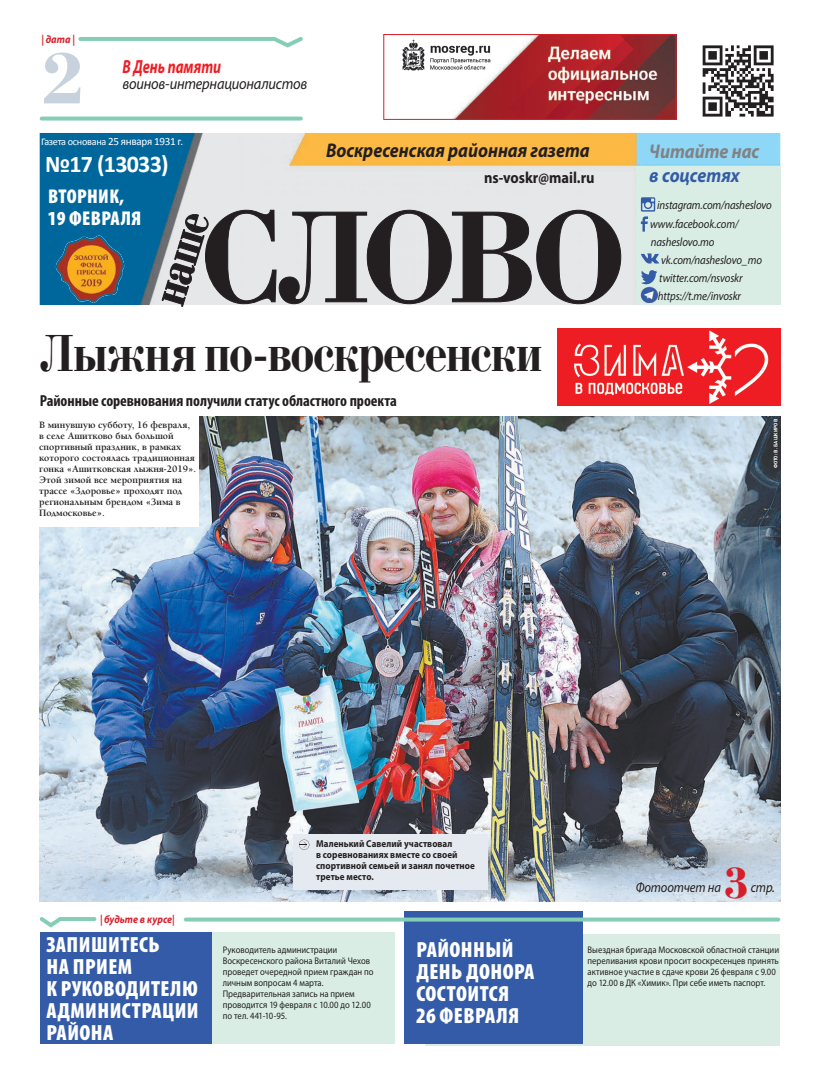
<style>
.page{position:relative;width:820px;height:1078px;background:#fff}
.page>*{position:absolute;margin:0;border:0;box-sizing:border-box;transform-origin:0 0}
.t1{font:700 136.7px "Bodoni C";letter-spacing:-.07em;color:#231f20;scale:.93 1}
.t2{font:700 76px "Bodoni C";color:#c7d2dc}
.t3{font:700 55px "Bodoni C";letter-spacing:-.02em;color:#231f20;scale:.85 1}
.t4{font:700 48.8px "Bodoni C";color:#231f20;scale:.83 1}
.t5{font:700 46px "Bodoni C";color:#d71f2b}
.t6{font:700 24px "Calibri";letter-spacing:-.03em;color:#fff}
.t7{font:900 condensed 22px/22px "Myriad Pro";letter-spacing:.02em;color:#fff}
.t8{font:900 condensed 20px/22px "Myriad Pro";letter-spacing:.02em;color:#fff}
.t9{font:italic 700 19.9px "Myriad Pro";color:#231f20;scale:.9 1}
.t10{font:italic 700 19.9px "Myriad Pro";color:#808285;scale:.9 1}
.t11{font:italic 700 19.9px "Myriad Pro";color:#345ba7;scale:.9 1}
.t12{font:italic 700 19px "Myriad Pro";color:#ee1d23;scale:.75 1}
.t13{font:700 condensed 16px "Myriad Pro";letter-spacing:-.005em;color:#231f20}
.t14{font:italic 16px "Myriad Pro";letter-spacing:-.015em;color:#231f20;scale:.9 1}
.t15{font:700 16px "Myriad Pro";letter-spacing:-.005em;color:#231f20;scale:.9 1}
.t16{font:italic 14px "Myriad Pro";letter-spacing:-.01em;color:#231f20;scale:.9 1}
.t17{font:italic 12px/18px "Myriad Pro";letter-spacing:-.01em;color:#231f20;scale:.9 1}
.t18{font:italic 700 11px "Myriad Pro";color:#d71f2b;scale:.9 1}
.t19{font:10.2px "Calibri";letter-spacing:-.03em;color:#fff}
.t20{font:700 10px/11px "Alliance C";color:#231f20}
.t21{font:700 10px/11px "Myriad Pro";letter-spacing:.01em;color:#231f20;scale:.9 1}
.t22{font:9.6px/11px "Myriad Pro";color:#231f20;scale:.9 1}
.t23{font:700 5px "Plumb";color:#fff}
.s1{font-size:11.1px}
</style>
<div class="page">
<div style="left:425px;top:934px;width:355px;height:111px;background:#d9ede5"></div>
<img style="left:40px;top:417px;width:740px;height:484px">
<svg style="left:40px;top:116px;width:262px;height:4px"></svg>
<svg style="left:78px;top:37px;width:225px;height:11px"></svg>
<div style="left:293px;top:833px;width:194px;height:56px;background:#e5eaf0"></div>
<svg style="left:299px;top:839px;width:10px;height:10px"></svg>
<img style="left:40px;top:133px;width:740px;height:172px">
<img style="left:56px;top:235px;width:69px;height:68px">
<div style="left:636px;top:166px;width:144px;height:139px;background:#d9ede5"></div>
<svg style="left:640px;top:197px;width:15px;height:34px"></svg>
<svg style="left:641px;top:253px;width:18px;height:10px"></svg>
<svg style="left:641px;top:270px;width:16px;height:15px"></svg>
<img style="left:640px;top:286px;width:17px;height:17px">
<img style="left:702px;top:45px;width:72px;height:72px">
<svg style="left:383px;top:34px;width:293px;height:86px"></svg>
<img style="left:386px;top:36px;width:108px;height:36px">
<div style="left:404px;top:911px;width:178px;height:132px;background:#345ba7"></div>
<div style="left:40px;top:931px;width:354px;height:112px;background:#d9ede5"></div>
<svg style="left:39px;top:917px;width:57px;height:10px"></svg>
<div style="left:40px;top:931px;width:171px;height:112px;background:#345ba7"></div>
<svg style="left:184px;top:917px;width:596px;height:4px;background:#8eccbc"></svg>
<div style="left:38px;top:414px;width:161px;height:113px;background:#fff"></div>
<img style="left:557px;top:329px;width:223px;height:77px">
<p class="t18" style="left:42px;top:32px;width:38px">| дата |</p>
<h2 class="t2" style="left:40px;top:39px;width:47px">2</h2>
<h3 class="t12" style="left:122px;top:54px;width:133px">В День памяти</h3>
<h3 class="t14" style="left:122px;top:73px;width:207px">воинов-интернационалистов</h3>
<p class="t19" style="left:41px;top:137px;width:144px">Газета основана <span class="s1">25 января 1931 г.</span></p>
<h3 class="t6" style="left:45px;top:154px;width:125px">№17 (13033)</h3>
<h3 class="t9" style="left:326px;top:137px;width:294px">Воскресенская районная газета</h3>
<h3 class="t15" style="left:484px;top:167px;width:124px">ns-voskr@mail.ru</h3>
<h3 class="t8" style="left:48px;top:185px;width:95px">ВТОРНИК,<br>19 ФЕВРАЛЯ</h3>
<h1 class="t1" style="left:199px;top:186px;width:462px">СЛОВО</h1>
<h3 class="t4" style="left:143px;top:295px;width:114px;rotate:-73deg">наше</h3>
<h3 class="t3" style="left:40px;top:324px;width:592px">Лыжня по-воскресенски</h3>
<h3 class="t13" style="left:40px;top:390px;width:359px">Районные соревнования получили статус областного проекта</h3>
<p class="t20" style="left:39px;top:418px;width:158px">В минувшую субботу, 16 февраля, в селе Ашитково был большой спортивный праздник, в рамках которого состоялась традиционная гонка «Ашитковская лыжня-2019».<br>Этой зимой все мероприятия на трассе «Здоровье» проходят под региональным брендом «Зима в<br>Подмосковье».</p>
<h3 class="t10" style="left:649px;top:138px;width:124px">Читайте нас</h3>
<h3 class="t11" style="left:649px;top:162px;width:102px">в соцсетях</h3>
<p class="t17" style="left:649px;top:196px;width:137px;text-indent:7px">instagram.com/nasheslovo www.facebook.com/ nasheslovo.mo</p>
<p class="t17" style="left:657px;top:250px;width:117px">vk.com/nasheslovo_mo twitter.com/nsvoskr https://t.me/invoskr</p>
<p class="t23" style="left:772px;top:468px;width:51px;rotate:-90deg">ФОТО: В. БАШКИРОВ</p>
<p class="t21" style="left:316px;top:837px;width:178px">Маленький Савелий участвовал<br>в соревнованиях вместе со своей спортивной семьей и занял почетное третье место.</p>
<h3 class="t5" style="left:723px;top:859px;width:27px">3</h3>
<h3 class="t16" style="left:635px;top:878px;width:96px">Фотоотчет на</h3>
<h3 class="t16" style="left:750px;top:878px;width:28px">стр.</h3>
<p class="t18" style="left:100px;top:912px;width:84px">| будьте в курсе|</p>
<h3 class="t7" style="left:46px;top:933px;width:154px">ЗАПИШИТЕСЬ<br>НА ПРИЕМ<br>К РУКОВОДИТЕЛЮ<br>АДМИНИСТРАЦИИ<br>РАЙОНА</h3>
<p class="t22" style="left:223px;top:943px;width:169px">Руководитель администрации<br>Воскресенского района Виталий Чехов проведет очередной прием граждан по личным вопросам 4 марта.<br>Предварительная запись на прием проводится 19 февраля с 10.00 до 12.00 по тел. 441-10-95.</p>
<h3 class="t7" style="left:416px;top:939px;width:120px">РАЙОННЫЙ<br>ДЕНЬ ДОНОРА<br>СОСТОИТСЯ<br>26 ФЕВРАЛЯ</h3>
<p class="t22" style="left:587px;top:943px;width:214px">Выездная бригада Московской областной станции переливания крови просит воскресенцев принять активное участие в сдаче крови 26 февраля с 9.00 до 12.00 в ДК «Химик». При себе иметь паспорт.</p>
</div>
